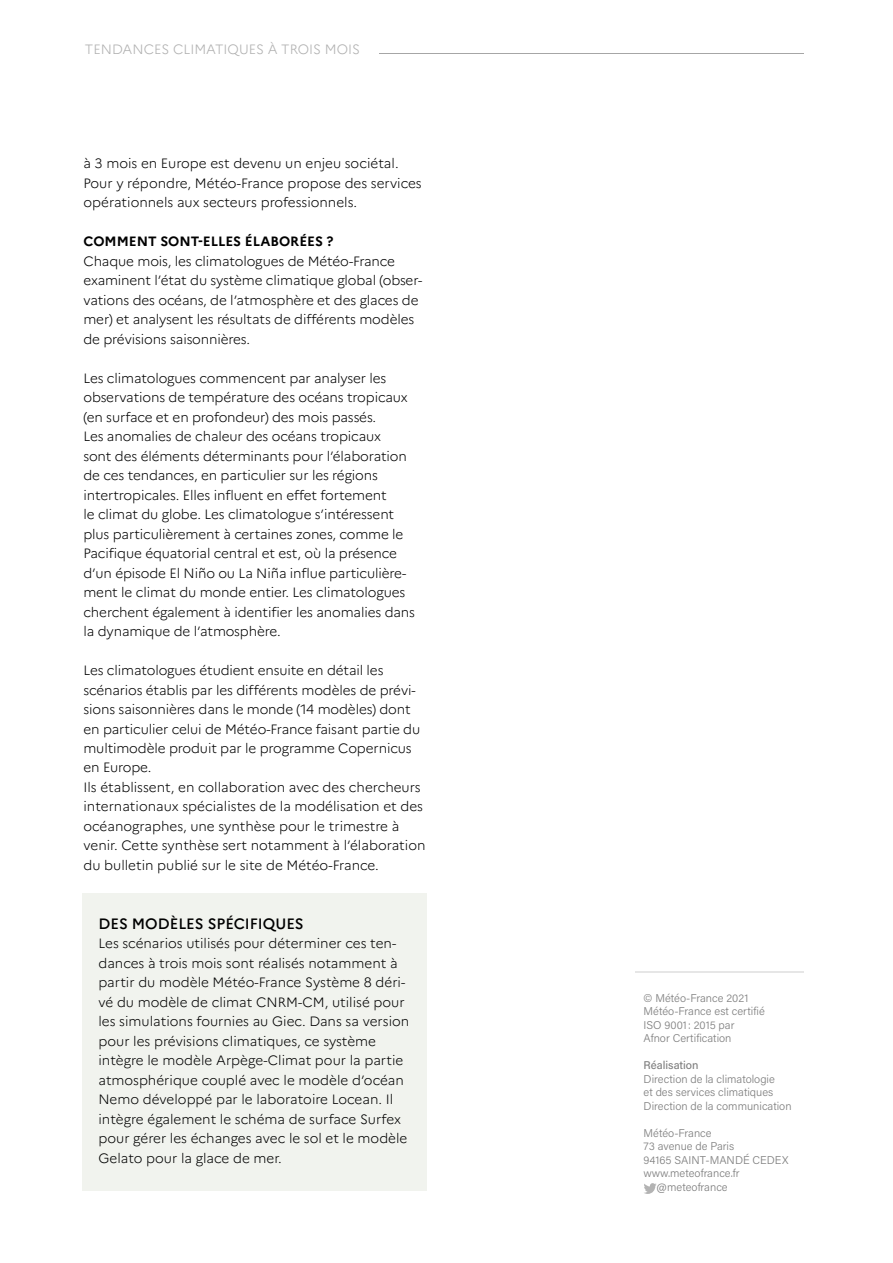
<style>
.page{position:relative;width:893px;height:1263px;background:#fff}
.page>*{position:absolute;margin:0;border:0;box-sizing:border-box;transform-origin:0 0}
.t1{font:500 15px "Marianne";color:#000}
.t2{font:300 13.5px/19.5px "Marianne";letter-spacing:-.01em;color:#000}
.t3{font:300 13.5px "Marianne";color:#b0b0b0}
.t4{font:700 13.5px "Marianne";color:#000}
.t5{font:300 11.25px/13.5px "Acumin Pro";color:#808080}
.t6{font:500 11.25px "Acumin Pro";color:#808080}
</style>
<div class="page">
<div style="left:82px;top:893px;width:344px;height:298px;background:#f1f3ee"></div>
<hr style="left:635px;top:971px;width:168px;height:2px;background:#e6e6e6">
<svg style="left:644px;top:1183px;width:13px;height:11px"></svg>
<hr style="left:85px;top:53px;width:718px;height:1px;background:#a6a6a6">
<div style="left:85px;top:44px;width:294px;height:10px;background:#fff"></div>
<p class="t3" style="left:85px;top:41px;width:277px">TENDANCES CLIMATIQUES À TROIS MOIS</p>
<p class="t2" style="left:83px;top:153px;width:340px">à 3 mois en Europe est devenu un enjeu sociétal.<br>Pour y répondre, Météo-France propose des services opérationnels aux secteurs professionnels.</p>
<p class="t4" style="left:83px;top:233px;width:252px">COMMENT SONT-ELLES ÉLABORÉES ?</p>
<p class="t2" style="left:83px;top:251px;width:340px">Chaque mois, les climatologues de Météo-France examinent l’état du système climatique global (obser&shy;vations des océans, de l’atmosphère et des glaces de mer) et analysent les résultats de différents modèles de prévisions saisonnières.</p>
<p class="t2" style="left:83px;top:368px;width:333px">Les climatologues commencent par analyser les observations de température des océans tropicaux (en surface et en profondeur) des mois passés.<br>Les anomalies de chaleur des océans tropicaux<br>sont des éléments déterminants pour l’élaboration de ces tendances, en particulier sur les régions intertropicales. Elles influent en effet fortement<br>le climat du globe. Les climatologue s’intéressent plus particulièrement à certaines zones, comme le Pacifique équatorial central et est, où la présence d’un épisode El Niño ou La Niña influe particulière&shy;ment le climat du monde entier. Les climatologues cherchent également à identifier les anomalies dans la dynamique de l’atmosphère.</p>
<p class="t2" style="left:83px;top:660px;width:343px">Les climatologues étudient ensuite en détail les scénarios établis par les différents modèles de prévi&shy;sions saisonnières dans le monde (14 modèles) dont en particulier celui de Météo-France faisant partie du multimodèle produit par le programme Copernicus en Europe.<br>Ils établissent, en collaboration avec des chercheurs internationaux spécialistes de la modélisation et des océanographes, une synthèse pour le trimestre à venir. Cette synthèse sert notamment à l’élaboration du bulletin publié sur le site de Météo-France.</p>
<p class="t1" style="left:98px;top:914px;width:207px">DES MODÈLES SPÉCIFIQUES</p>
<p class="t2" style="left:98px;top:933px;width:312px">Les scénarios utilisés pour déterminer ces ten&shy;dances à trois mois sont réalisés notamment à partir du modèle Météo-France Système 8 déri&shy;vé du modèle de climat CNRM-CM, utilisé pour les simulations fournies au Giec. Dans sa version pour les prévisions climatiques, ce système intègre le modèle Arpège-Climat pour la partie atmosphérique couplé avec le modèle d’océan Nemo développé par le laboratoire Locean. Il intègre également le schéma de surface Surfex pour gérer les échanges avec le sol et le modèle Gelato pour la glace de mer.</p>
<p class="t5" style="left:644px;top:991px;width:123px">© Météo-France 2021<br>Météo-France est certifié<br>ISO 9001: 2015 par<br>Afnor Certification</p>
<p class="t6" style="left:644px;top:1058px;width:57px">Réalisation</p>
<p class="t5" style="left:644px;top:1072px;width:150px">Direction de la climatologie<br>et des services climatiques<br>Direction de la communication</p>
<p class="t5" style="left:644px;top:1126px;width:70px">Météo-France</p>
<p class="t5" style="left:644px;top:1139px;width:92px">73 avenue de Paris</p>
<p class="t5" style="left:644px;top:1153px;width:146px">94165 SAINT-MANDÉ CEDEX</p>
<p class="t5" style="left:644px;top:1166px;width:97px">www.meteofrance.fr</p>
<p class="t5" style="left:657px;top:1180px;width:73px">@meteofrance</p>
</div>
